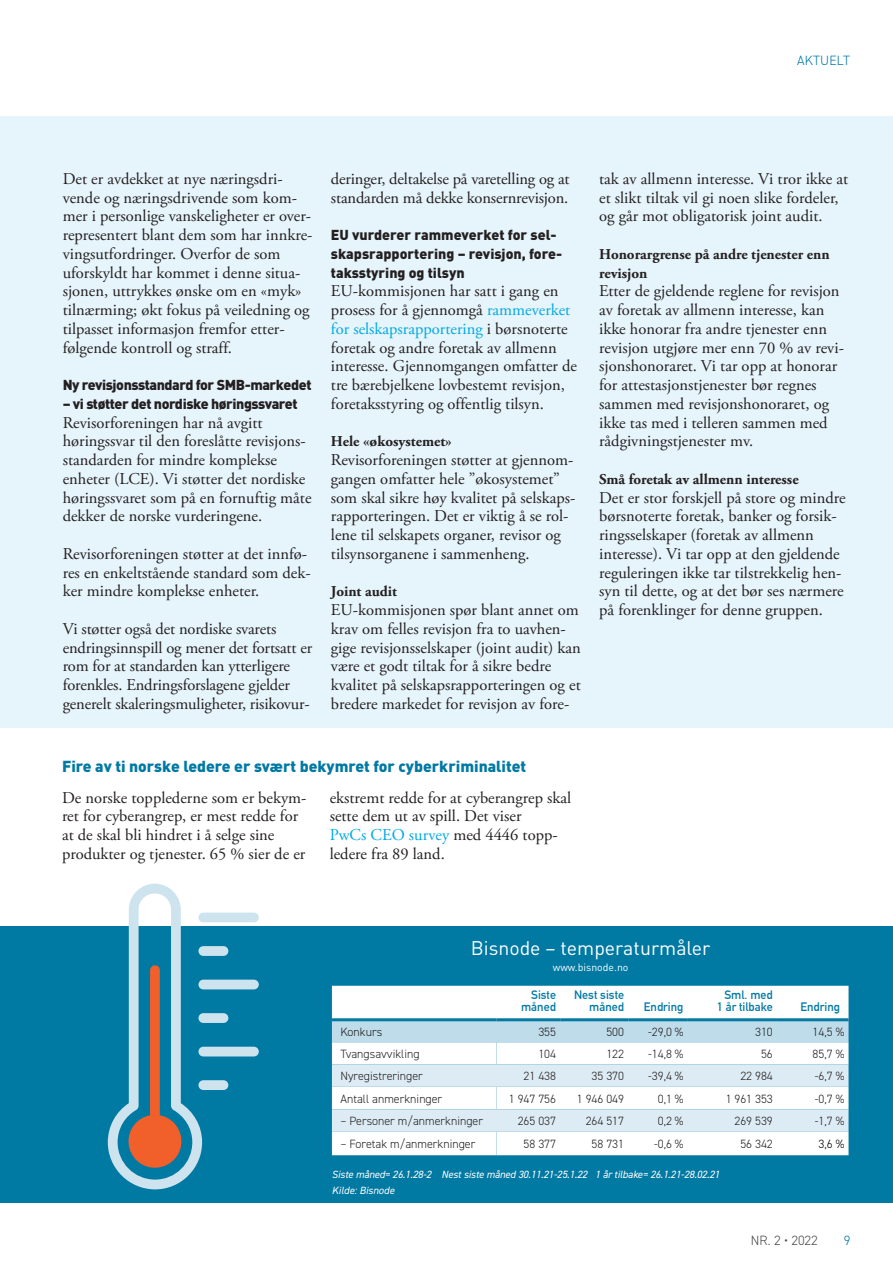
<style>
.page{position:relative;width:893px;height:1263px;background:#fff}
.page>*{position:absolute;margin:0;border:0;box-sizing:border-box;transform-origin:0 0}
.t1{font:19.5px "DIN Pro";color:#fff}
.t2{font:16.5px/18.8px "Adobe Garamond Pro";color:#231f20}
.t3{font:900 15.75px "DIN Pro";color:#0079a3}
.t4{font:700 15px/18.8px "Adobe Garamond Pro";color:#231f20}
.t5{font:900 14.25px/18.8px "DIN Pro";color:#231f20}
.t6{font:900 14.25px "DIN Pro";letter-spacing:-.025em;color:#231f20}
.t7{font:300 13.5px "DIN2014";color:#4b4c4d}
.t8{font:300 13.5px "DIN2014";letter-spacing:.01em;color:#0079a3}
.t9{font:300 12px "DIN2014";color:#231f20}
.t10{font:700 12px/12px "DIN Alternate";color:#0079a3;text-align:right}
.t11{font:300 12px "DIN2014";color:#000}
.t12{font:italic 10.5px/16.2px "DIN2014";letter-spacing:-.01em;color:#fff}
.t13{font:10.5px "DIN Pro";color:#fff}
.s1{color:#00a9e2}
</style>
<div class="page">
<div style="left:0;top:116px;width:893px;height:612px;background:#e6f4fb"></div>
<div style="left:0;top:926px;width:893px;height:276px;background:#0079a3"></div>
<svg style="left:332px;top:986px;width:516px;height:169px;background:#ebf4f8"></svg>
<hr style="left:332px;top:1018px;width:164px;height:3px;background:#0079a3">
<hr style="left:496px;top:1018px;width:64px;height:3px;background:#0079a3">
<hr style="left:560px;top:1018px;width:68px;height:3px;background:#0079a3">
<hr style="left:628px;top:1018px;width:60px;height:3px;background:#0079a3">
<hr style="left:688px;top:1018px;width:89px;height:3px;background:#0079a3">
<hr style="left:777px;top:1018px;width:71px;height:3px;background:#0079a3">
<svg style="left:108px;top:884px;width:151px;height:305px"></svg>
<p class="t8" style="left:797px;top:52px;width:54px">AKTUELT</p>
<p class="t2" style="left:63px;top:170px;width:251px">Det er avdekket at nye næringsdri&shy;vende og næringsdrivende som kom&shy;mer i personlige vanskeligheter er over&shy;representert blant dem som har innkre&shy;vingsutfordringer. Overfor de som uforskyldt har kommet i denne situa&shy;sjonen, uttrykkes ønske om en «myk» tilnærming; økt fokus på veiledning og tilpasset informasjon fremfor etter&shy;følgende kontroll og straff.</p>
<p class="t6" style="left:63px;top:375px;width:250px">Ny revisjonsstandard for SMB-markedet</p>
<p class="t6" style="left:63px;top:394px;width:236px">– vi støtter det nordiske høringssvaret</p>
<p class="t2" style="left:63px;top:414px;width:250px">Revisorforeningen har nå avgitt høringssvar til den foreslåtte revisjons&shy;standarden for mindre komplekse enheter (LCE). Vi støtter det nordiske høringssvaret som på en fornuftig måte dekker de norske vurderingene.</p>
<p class="t2" style="left:63px;top:545px;width:249px">Revisorforeningen støtter at det innfø&shy;res en enkeltstående standard som dek&shy;ker mindre komplekse enheter.</p>
<p class="t2" style="left:63px;top:620px;width:251px">Vi støtter også det nordiske svarets endringsinnspill og mener det fortsatt er rom for at standarden kan ytterligere forenkles. Endringsforslagene gjelder generelt skaleringsmuligheter, risikovur-</p>
<p class="t2" style="left:331px;top:170px;width:240px">deringer, deltakelse på varetelling og at standarden må dekke konsernrevisjon.</p>
<p class="t5" style="left:331px;top:225px;width:233px">EU vurderer rammeverket for sel&shy;skapsrapportering – revisjon, fore&shy;taksstyring og tilsyn</p>
<p class="t2" style="left:331px;top:282px;width:248px">EU-kommisjonen har satt i gang en prosess for å gjennomgå <span class="s1">rammeverket for selskapsrapportering</span> i børsnoterte foretak og andre foretak av allmenn interesse. Gjennomgangen omfatter de tre bærebjelkene lovbestemt revisjon, foretaksstyring og offentlig tilsyn.</p>
<p class="t4" style="left:331px;top:432px;width:122px">Hele «økosystemet»</p>
<p class="t2" style="left:331px;top:451px;width:246px">Revisorforeningen støtter at gjennom&shy;gangen omfatter hele ”økosystemet” som skal sikre høy kvalitet på selskaps&shy;rapporteringen. Det er viktig å se rol&shy;lene til selskapets organer, revisor og tilsynsorganene i sammenheng.</p>
<p class="t4" style="left:331px;top:582px;width:68px">Joint audit</p>
<p class="t2" style="left:331px;top:601px;width:251px">EU-kommisjonen spør blant annet om krav om felles revisjon fra to uavhen&shy;gige revisjonsselskaper (joint audit) kan være et godt tiltak for å sikre bedre kvalitet på selskapsrapporteringen og et bredere markedet for revisjon av fore-</p>
<p class="t2" style="left:599px;top:170px;width:251px">tak av allmenn interesse. Vi tror ikke at et slikt tiltak vil gi noen slike fordeler, og går mot obligatorisk joint audit.</p>
<p class="t4" style="left:599px;top:245px;width:232px">Honorargrense på andre tjenester enn revisjon</p>
<p class="t2" style="left:599px;top:282px;width:246px">Etter de gjeldende reglene for revisjon av foretak av allmenn interesse, kan ikke honorar fra andre tjenester enn revisjon utgjøre mer enn 70 % av revi&shy;sjonshonoraret. Vi tar opp at honorar for attestasjonstjenester bør regnes sammen med revisjonshonoraret, og ikke tas med i telleren sammen med rådgivningstjenester mv.</p>
<p class="t4" style="left:599px;top:470px;width:201px">Små foretak av allmenn interesse</p>
<p class="t2" style="left:599px;top:489px;width:248px">Det er stor forskjell på store og mindre børsnoterte foretak, banker og forsik&shy;ringsselskaper (foretak av allmenn interesse). Vi tar opp at den gjeldende reguleringen ikke tar tilstrekkelig hen&shy;syn til dette, og at det bør ses nærmere på forenklinger for denne gruppen.</p>
<p class="t3" style="left:62px;top:755px;width:466px">Fire av ti norske ledere er svært bekymret for cyberkriminalitet</p>
<p class="t2" style="left:62px;top:789px;width:246px">De norske topplederne som er bekym&shy;ret for cyberangrep, er mest redde for at de skal bli hindret i å selge sine produkter og tjenester. 65 % sier de er</p>
<p class="t2" style="left:330px;top:789px;width:243px">ekstremt redde for at cyberangrep skal sette dem ut av spill. Det viser<br><span class="s1">PwCs CEO survey</span> med 4446 topp&shy;ledere fra 89 land.</p>
<p class="t1" style="left:471px;top:935px;width:241px">Bisnode – temperaturmåler</p>
<p class="t13" style="left:553px;top:960px;width:77px">www.bisnode.no</p>
<p class="t10" style="left:521px;top:988px;width:36px">Siste måned</p>
<p class="t10" style="left:574px;top:988px;width:51px">Nest siste måned</p>
<p class="t10" style="left:717px;top:988px;width:57px">Sml. med<br>1 år tilbake</p>
<p class="t10" style="left:644px;top:1000px;width:41px">Endring</p>
<p class="t10" style="left:800px;top:1000px;width:41px">Endring</p>
<p class="t9" style="left:340px;top:1024px;width:43px">Konkurs</p>
<p class="t9" style="left:538px;top:1024px;width:19px">355</p>
<p class="t9" style="left:606px;top:1024px;width:19px">500</p>
<p class="t9" style="left:648px;top:1024px;width:37px">-29,0 %</p>
<p class="t9" style="left:755px;top:1024px;width:19px">310</p>
<p class="t9" style="left:813px;top:1024px;width:33px">14,5 %</p>
<p class="t9" style="left:340px;top:1046px;width:81px">Tvangsavvikling</p>
<p class="t9" style="left:538px;top:1046px;width:19px">104</p>
<p class="t9" style="left:606px;top:1046px;width:19px">122</p>
<p class="t9" style="left:648px;top:1046px;width:37px">-14,8 %</p>
<p class="t9" style="left:761px;top:1046px;width:13px">56</p>
<p class="t9" style="left:813px;top:1046px;width:33px">85,7 %</p>
<p class="t9" style="left:340px;top:1069px;width:84px">Nyregistreringer</p>
<p class="t9" style="left:524px;top:1069px;width:34px">21 438</p>
<p class="t9" style="left:592px;top:1069px;width:34px">35 370</p>
<p class="t9" style="left:648px;top:1069px;width:37px">-39,4 %</p>
<p class="t9" style="left:740px;top:1069px;width:34px">22 984</p>
<p class="t9" style="left:815px;top:1069px;width:31px">-6,7 %</p>
<p class="t9" style="left:340px;top:1091px;width:103px">Antall anmerkninger</p>
<p class="t9" style="left:509px;top:1091px;width:49px">1 947 756</p>
<p class="t9" style="left:577px;top:1091px;width:49px">1 946 049</p>
<p class="t9" style="left:658px;top:1091px;width:27px">0,1 %</p>
<p class="t9" style="left:726px;top:1091px;width:49px">1 961 353</p>
<p class="t9" style="left:815px;top:1091px;width:31px">-0,7 %</p>
<p class="t9" style="left:340px;top:1114px;width:144px">– Personer m/anmerkninger</p>
<p class="t9" style="left:518px;top:1114px;width:40px">265 037</p>
<p class="t9" style="left:586px;top:1114px;width:40px">264 517</p>
<p class="t9" style="left:658px;top:1114px;width:27px">0,2 %</p>
<p class="t9" style="left:734px;top:1114px;width:40px">269 539</p>
<p class="t9" style="left:815px;top:1114px;width:31px">-1,7 %</p>
<p class="t9" style="left:340px;top:1137px;width:137px">– Foretak m/anmerkninger</p>
<p class="t9" style="left:524px;top:1137px;width:34px">58 377</p>
<p class="t9" style="left:592px;top:1137px;width:34px">58 731</p>
<p class="t9" style="left:654px;top:1137px;width:31px">-0,6 %</p>
<p class="t9" style="left:740px;top:1137px;width:34px">56 342</p>
<p class="t11" style="left:818px;top:1137px;width:27px">3,6 %</p>
<p class="t12" style="left:332px;top:1165px;width:389px">Siste måned= 26.1.28-2 Nest siste måned 30.11.21-25.1.22 1 år tilbake= 26.1.21-28.02.21<br>Kilde: Bisnode</p>
<p class="t7" style="left:751px;top:1232px;width:69px">NR. 2 • 2022</p>
<p class="t8" style="left:844px;top:1232px;width:8px">9</p>
</div>
